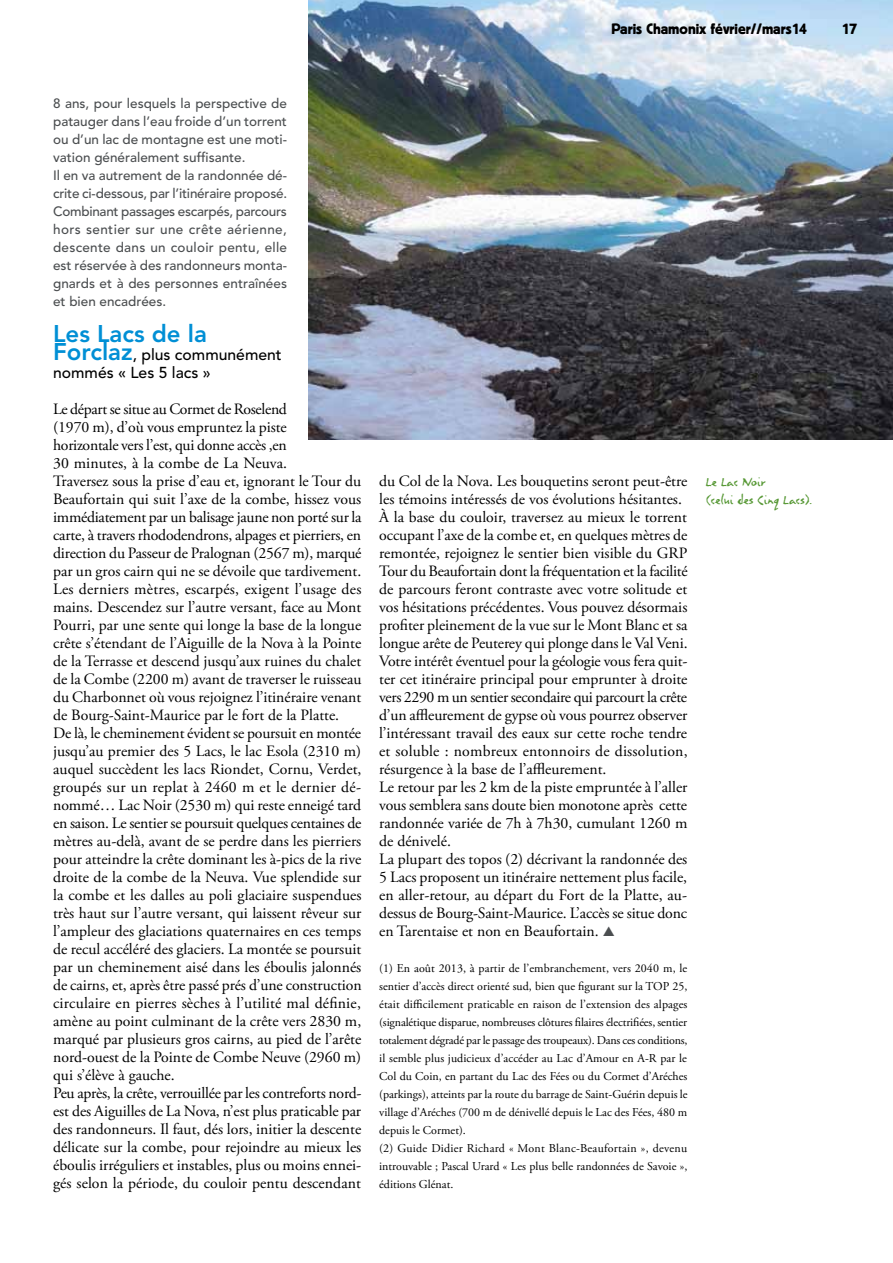
<style>
.page{position:relative;width:893px;height:1263px;background:#fff}
.page>*{position:absolute;margin:0;border:0;box-sizing:border-box;transform-origin:0 0}
.t1{font:800 24px "Avenir";color:#008fd5}
.t2{font:16.5px/18px "Lettres Eclatees";color:#579835}
.t3{font:15.75px/18px "Adobe Garamond Pro";color:#000}
.t4{font:500 15.75px/18px "Avenir";color:#000}
.t5{font:15px "Block BE";color:#000}
.t6{font:500 13.5px/18px "Avenir";color:#4b4e50}
.t7{font:12px/18px "Adobe Garamond Pro";color:#000}
.s1{font-weight:800;font-size:24px;color:#008fd5}
.s2{color:#4b4e50}
</style>
<div class="page">
<img style="left:308px;top:0;width:585px;height:440px">
<p class="t5" style="left:611px;top:20px;width:197px">Paris Chamonix février//mars14</p>
<p class="t5" style="left:842px;top:20px;width:16px">17</p>
<p class="t6" style="left:53px;top:95px;width:236px">8 ans, pour lesquels la perspective de patauger dans l’eau froide d’un torrent ou d’un lac de montagne est une moti&shy;vation généralement suffisante.<br>Il en va autrement de la randonnée dé&shy;crite ci-dessous, par l’itinéraire proposé.<br>Combinant passages escarpés, parcours hors sentier sur une crête aérienne, descente dans un couloir pentu, elle est réservée à des randonneurs monta&shy;gnards et à des personnes entraînées et bien encadrées.</p>
<h1 class="t1" style="left:53px;top:319px;width:155px">Les Lacs de la</h1>
<p class="t4" style="left:53px;top:346px;width:230px"><span class="s1">Forclaz</span>, plus communément nommés « Les 5 lacs »</p>
<p class="t3" style="left:53px;top:401px;width:310px">Le départ se situe au Cormet de Roselend<br>(1970 m), d’où vous empruntez la piste<br>horizontale vers l’est, qui donne accès ,en<br>30 minutes, à la combe de La Neuva.<br>Traversez sous la prise d’eau et, ignorant le Tour du Beaufortain qui suit l’axe de la combe, hissez vous immédiatement par un balisage jaune non porté sur la carte, à travers rhododendrons, alpages et pierriers, en direction du Passeur de Pralognan (2567 m), marqué par un gros cairn qui ne se dévoile que tardivement.<br>Les derniers mètres, escarpés, exigent l’usage des mains. Descendez sur l’autre versant, face au Mont Pourri, par une sente qui longe la base de la longue crête s’étendant de l’Aiguille de la Nova à la Pointe de la Terrasse et descend jusqu’aux ruines du chalet de la Combe (2200 m) avant de traverser le ruisseau du Charbonnet où vous rejoignez l’itinéraire venant de Bourg-Saint-Maurice par le fort de la Platte.<br>De là, le cheminement évident se poursuit en montée jusqu’au premier des 5 Lacs, le lac Esola (2310 m) auquel succèdent les lacs Riondet, Cornu, Verdet, groupés sur un replat à 2460 m et le dernier dé&shy;nommé… Lac Noir (2530 m) qui reste enneigé tard en saison. Le sentier se poursuit quelques centaines de mètres au-delà, avant de se perdre dans les pierriers pour atteindre la crête dominant les à-pics de la rive droite de la combe de la Neuva. Vue splendide sur la combe et les dalles au poli glaciaire suspendues très haut sur l’autre versant, qui laissent rêveur sur l’ampleur des glaciations quaternaires en ces temps de recul accéléré des glaciers. La montée se poursuit par un cheminement aisé dans les éboulis jalonnés de cairns, et, après être passé prés d’une construction circulaire en pierres sèches à l’utilité mal définie, amène au point culminant de la crête vers 2830 m, marqué par plusieurs gros cairns, au pied de l’arête nord-ouest de la Pointe de Combe Neuve (2960 m) qui s’élève à gauche.<br>Peu après, la crête, verrouillée par les contreforts nord&shy;est des Aiguilles de La Nova, n’est plus praticable par des randonneurs. Il faut, dés lors, initier la descente délicate sur la combe, pour rejoindre au mieux les éboulis irréguliers et instables, plus ou moins ennei&shy;gés selon la période, du couloir pentu descendant</p>
<p class="t3" style="left:379px;top:473px;width:310px">du Col de la Nova. Les bouquetins seront peut-être les témoins intéressés de vos évolutions hésitantes.<br>À la base du couloir, traversez au mieux le torrent occupant l’axe de la combe et, en quelques mètres de remontée, rejoignez le sentier bien visible du GRP Tour du Beaufortain dont la fréquentation et la facilité de parcours feront contraste avec votre solitude et vos hésitations précédentes. Vous pouvez désormais profiter pleinement de la vue sur le Mont Blanc et sa longue arête de Peuterey qui plonge dans le Val Veni.<br>Votre intérêt éventuel pour la géologie vous fera quit&shy;ter cet itinéraire principal pour emprunter à droite vers 2290 m un sentier secondaire qui parcourt la crête d’un affleurement de gypse où vous pourrez observer l’intéressant travail des eaux sur cette roche tendre et soluble : nombreux entonnoirs de dissolution, résurgence à la base de l’affleurement.<br>Le retour par les 2 km de la piste empruntée à l’aller vous semblera sans doute bien monotone après cette randonnée variée de 7h à 7h30, cumulant 1260 m de dénivelé.<br>La plupart des topos (2) décrivant la randonnée des 5 Lacs proposent un itinéraire nettement plus facile, en aller-retour, au départ du Fort de la Platte, au&shy;dessus de Bourg-Saint-Maurice. L’accès se situe donc en Tarentaise et non en Beaufortain. <span class="s2">▲</span></p>
<p class="t7" style="left:379px;top:960px;width:310px">(1) En août 2013, à partir de l’embranchement, vers 2040 m, le sentier d’accès direct orienté sud, bien que figurant sur la TOP 25, était difficilement praticable en raison de l’extension des alpages (signalétique disparue, nombreuses clôtures filaires électrifiées, sentier totalement dégradé par le passage des troupeaux). Dans ces conditions, il semble plus judicieux d’accéder au Lac d’Amour en A-R par le Col du Coin, en partant du Lac des Fées ou du Cormet d’Aréches (parkings), atteints par la route du barrage de Saint-Guérin depuis le village d’Aréches (700 m de dénivellé depuis le Lac des Fées, 480 m depuis le Cormet).<br>(2) Guide Didier Richard « Mont Blanc-Beaufortain », devenu introuvable ; Pascal Urard « Les plus belle randonnées de Savoie », éditions Glénat.</p>
<p class="t2" style="left:705px;top:474px;width:108px">Le Lac Noir<br>(celui des Cinq Lacs).</p>
</div>
